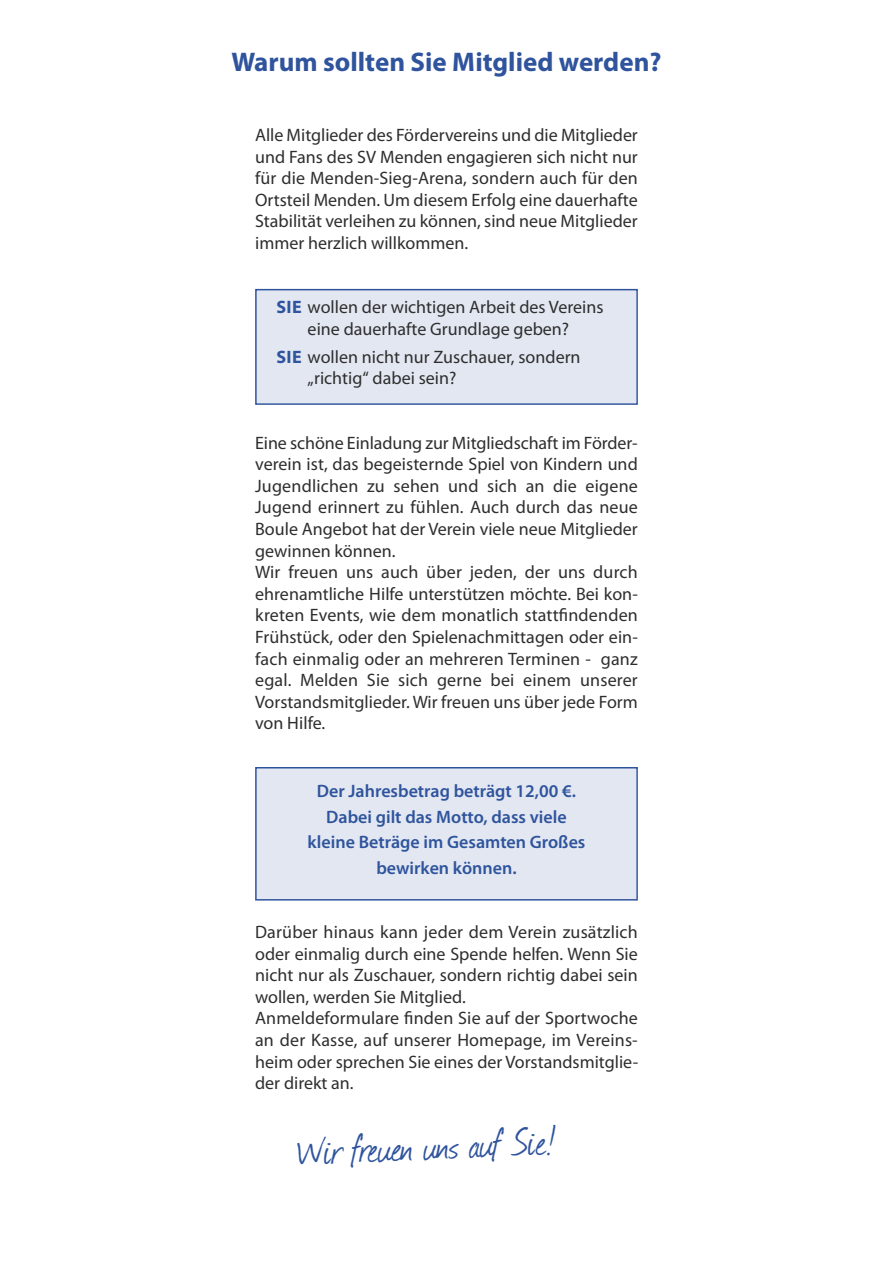
<style>
.page{position:relative;width:893px;height:1263px;background:#fff}
.page>*{position:absolute;margin:0;border:0;box-sizing:border-box;transform-origin:0 0}
.t1{font:46.2px "Journal";color:#2f549d}
.t2{font:700 27px "Myriad Pro";color:#2f549d}
.t3{font:18px/21.6px "Myriad Pro";color:#2e2e2e}
.t4{font:600 18px/25.5px "Myriad Pro";color:#2f549d;text-align:center}
.s1{font-weight:700;color:#2f549d}
</style>
<div class="page">
<div style="left:257px;top:768px;width:379px;height:131px;background:#e2e7f1"></div>
<div style="left:255px;top:767px;width:383px;height:133px;border:2px solid #2f549d"></div>
<div style="left:257px;top:290px;width:379px;height:113px;background:#e2e7f1"></div>
<div style="left:255px;top:289px;width:383px;height:116px;border:2px solid #2f549d"></div>
<h2 class="t2" style="left:231px;top:52px;width:432px">Warum sollten sie Mitglied werden?</h2>
<p class="t3" style="left:255px;top:126px;width:384px;text-align:justify">alle Mitglieder des Fördervereins und die Mitglieder und Fans des SV Menden engagieren sich nicht nur für die Menden-Sieg-arena, sondern auch für den Ortsteil Menden. Um diesem erfolg eine dauerhafte Stabilität verleihen zu können, sind neue Mitglieder immer herzlich willkommen.</p>
<p class="t3" style="left:277px;top:298px;width:328px;text-align:center"><span class="s1">sie</span> wollen der wichtigen arbeit des Vereins eine dauerhafte Grundlage geben?</p>
<p class="t3" style="left:308px;top:347px;width:274px;text-indent:-31px"><span class="s1">sie</span> wollen nicht nur Zuschauer, sondern „richtig“ dabei sein?</p>
<p class="t3" style="left:255px;top:433px;width:384px">eine schöne einladung zur Mitgliedschaft im Förder&shy;verein ist, das begeisternde Spiel von Kindern und Jugendlichen zu sehen und sich an die eigene Jugend erinnert zu fühlen. auch durch das neue Boule angebot hat der Verein viele neue Mitglieder gewinnen können.<br>Wir freuen uns auch über jeden, der uns durch ehrenamtliche hilfe unterstützen möchte. Bei kon&shy;kreten events, wie dem monatlich stattfindenden Frühstück, oder den Spielenachmittagen oder ein&shy;fach einmalig oder an mehreren Terminen - ganz egal. Melden Sie sich gerne bei einem unserer Vorstandsmitglieder. Wir freuen uns über jede Form von hilfe.</p>
<p class="t4" style="left:307px;top:780px;width:279px">Der Jahresbetrag beträgt 12,00 €.<br>Dabei gilt das Motto, dass viele kleine Beträge im Gesamten Großes bewirken können.</p>
<p class="t3" style="left:255px;top:923px;width:385px">Darüber hinaus kann jeder dem Verein zusätzlich oder einmalig durch eine Spende helfen. Wenn Sie nicht nur als Zuschauer, sondern richtig dabei sein wollen, werden Sie Mitglied.<br>anmeldeformulare finden Sie auf der Sportwoche an der Kasse, auf unserer homepage, im Vereins&shy;heim oder sprechen Sie eines der Vorstandsmitglie&shy;der direkt an.</p>
<h1 class="t1" style="left:296px;top:1119px;width:260px;rotate:-2deg">Wir freuen uns auf Sie!</h1>
</div>
